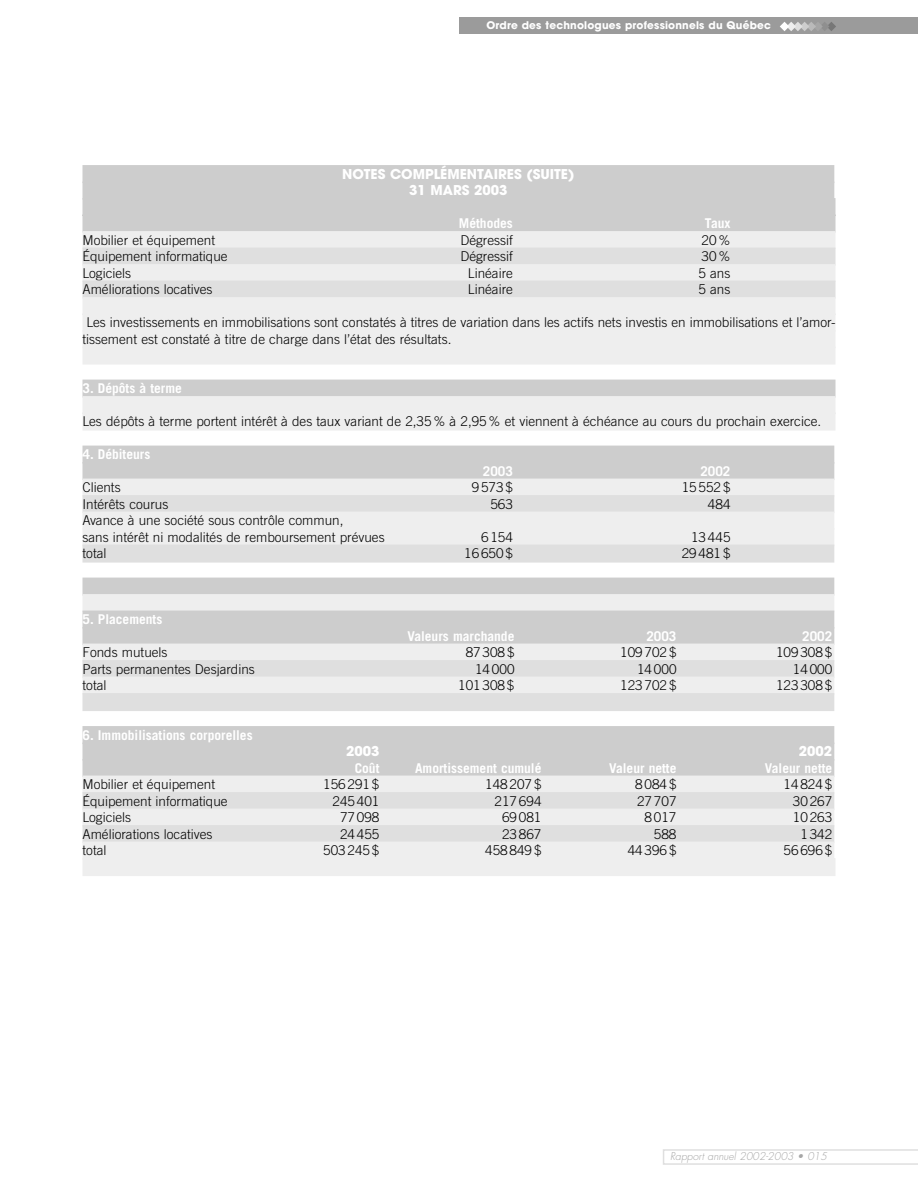
<style>
.page{position:relative;width:918px;height:1188px;background:#fff}
.page>*{position:absolute;margin:0;border:0;box-sizing:border-box;transform-origin:0 0}
.t1{font:300 13.5px/16.5px "Trade Gothic";color:#000}
.t2{font:700 13.5px "Trade Gothic";color:#fff}
.t3{font:700 13.5px/16.5px "Avant Garde";color:#fff;text-align:center}
.t4{font:700 10.5px "Avant Garde";letter-spacing:.02em;color:#fff}
.t5{font:italic 300 10.5px "Futura";color:#a6a6a6}
</style>
<div class="page">
<div style="left:459px;top:17px;width:459px;height:17px;background:#9b9b9b"></div>
<svg style="left:663px;top:1149px;width:255px;height:16px"></svg>
<div style="left:82px;top:165px;width:752px;height:18px;background:#cdcdcd"></div>
<div style="left:82px;top:182px;width:752px;height:18px;background:#cdcdcd"></div>
<div style="left:82px;top:198px;width:754px;height:18px;background:#cdcdcd"></div>
<div style="left:82px;top:215px;width:754px;height:18px;background:#cdcdcd"></div>
<div style="left:82px;top:231px;width:754px;height:18px;background:#eee"></div>
<div style="left:82px;top:248px;width:754px;height:18px;background:#dfdfdf"></div>
<div style="left:82px;top:264px;width:754px;height:18px;background:#eee"></div>
<div style="left:82px;top:281px;width:754px;height:18px;background:#dfdfdf"></div>
<div style="left:82px;top:297px;width:754px;height:18px;background:#eee"></div>
<div style="left:82px;top:314px;width:754px;height:18px;background:#eee"></div>
<div style="left:82px;top:330px;width:754px;height:18px;background:#eee"></div>
<div style="left:82px;top:347px;width:754px;height:18px;background:#eee"></div>
<div style="left:82px;top:380px;width:754px;height:18px;background:#cdcdcd"></div>
<div style="left:82px;top:396px;width:754px;height:18px;background:#eee"></div>
<div style="left:82px;top:413px;width:754px;height:18px;background:#eee"></div>
<div style="left:82px;top:446px;width:752px;height:18px;background:#cdcdcd"></div>
<div style="left:82px;top:462px;width:752px;height:18px;background:#cdcdcd"></div>
<div style="left:82px;top:479px;width:752px;height:18px;background:#eee"></div>
<div style="left:82px;top:495px;width:752px;height:18px;background:#dfdfdf"></div>
<div style="left:82px;top:512px;width:752px;height:18px;background:#eee"></div>
<div style="left:82px;top:528px;width:752px;height:18px;background:#eee"></div>
<div style="left:82px;top:545px;width:752px;height:18px;background:#dfdfdf"></div>
<div style="left:82px;top:578px;width:752px;height:18px;background:#cdcdcd"></div>
<div style="left:82px;top:594px;width:752px;height:18px;background:#eee"></div>
<div style="left:82px;top:611px;width:752px;height:18px;background:#cdcdcd"></div>
<div style="left:82px;top:627px;width:752px;height:18px;background:#cdcdcd"></div>
<div style="left:82px;top:644px;width:752px;height:18px;background:#eee"></div>
<div style="left:82px;top:660px;width:752px;height:18px;background:#dfdfdf"></div>
<div style="left:82px;top:677px;width:752px;height:18px;background:#eee"></div>
<div style="left:82px;top:693px;width:752px;height:18px;background:#dfdfdf"></div>
<div style="left:82px;top:726px;width:752px;height:18px;background:#cdcdcd"></div>
<div style="left:82px;top:743px;width:752px;height:18px;background:#cdcdcd"></div>
<div style="left:82px;top:759px;width:752px;height:18px;background:#cdcdcd"></div>
<div style="left:82px;top:776px;width:752px;height:18px;background:#eee"></div>
<div style="left:82px;top:792px;width:752px;height:18px;background:#dfdfdf"></div>
<div style="left:82px;top:809px;width:752px;height:18px;background:#eee"></div>
<div style="left:82px;top:825px;width:752px;height:18px;background:#dfdfdf"></div>
<div style="left:82px;top:842px;width:752px;height:18px;background:#eee"></div>
<div style="left:82px;top:858px;width:754px;height:18px;background:#eee"></div>
<svg style="left:780px;top:22px;width:56px;height:9px"></svg>
<p class="t4" style="left:486px;top:22px;width:286px">Ordre des technologues professionnels du Québec</p>
<p class="t3" style="left:342px;top:167px;width:234px">NOTES COMPLÉMENTAIRES (SUITE)<br>31 MARS 2003</p>
<p class="t2" style="left:459px;top:219px;width:55px">Méthodes</p>
<p class="t2" style="left:705px;top:219px;width:27px">Taux</p>
<p class="t1" style="left:82px;top:233px;width:134px">Mobilier et équipement</p>
<p class="t1" style="left:460px;top:233px;width:54px">Dégressif</p>
<p class="t1" style="left:702px;top:233px;width:30px">20%</p>
<p class="t1" style="left:82px;top:249px;width:147px">Équipement informatique</p>
<p class="t1" style="left:460px;top:249px;width:54px">Dégressif</p>
<p class="t1" style="left:702px;top:249px;width:30px">30%</p>
<p class="t1" style="left:82px;top:266px;width:50px">Logiciels</p>
<p class="t1" style="left:468px;top:266px;width:46px">Linéaire</p>
<p class="t1" style="left:699px;top:266px;width:33px">5 ans</p>
<p class="t1" style="left:82px;top:282px;width:132px">Améliorations locatives</p>
<p class="t1" style="left:468px;top:282px;width:46px">Linéaire</p>
<p class="t1" style="left:699px;top:282px;width:33px">5 ans</p>
<p class="t1" style="left:82px;top:315px;width:755px">Les investissements en immobilisations sont constatés à titres de variation dans les actifs nets investis en immobilisations et l’amor&shy;tissement est constaté à titre de charge dans l’état des résultats.</p>
<p class="t2" style="left:82px;top:384px;width:101px">3. Dépôts à terme</p>
<p class="t1" style="left:82px;top:414px;width:740px">Les dépôts à terme portent intérêt à des taux variant de 2,35 % à 2,95 % et viennent à échéance au cours du prochain exercice.</p>
<p class="t2" style="left:82px;top:450px;width:69px">4. Débiteurs</p>
<p class="t2" style="left:483px;top:466px;width:32px">2003</p>
<p class="t2" style="left:700px;top:466px;width:32px">2002</p>
<p class="t1" style="left:82px;top:480px;width:40px">Clients</p>
<p class="t1" style="left:472px;top:480px;width:43px">9573$</p>
<p class="t1" style="left:682px;top:480px;width:50px">15 552 $</p>
<p class="t1" style="left:82px;top:497px;width:87px">Intérêts courus</p>
<p class="t1" style="left:490px;top:497px;width:24px">563</p>
<p class="t1" style="left:708px;top:497px;width:24px">484</p>
<p class="t1" style="left:82px;top:513px;width:304px">Avance à une société sous contrôle commun,<br>sans intérêt ni modalités de remboursement prévues</p>
<p class="t1" style="left:481px;top:530px;width:33px">6 154</p>
<p class="t1" style="left:691px;top:530px;width:41px">13 445</p>
<p class="t1" style="left:82px;top:546px;width:25px">total</p>
<p class="t1" style="left:464px;top:546px;width:50px">16 650 $</p>
<p class="t1" style="left:682px;top:546px;width:50px">29 481 $</p>
<p class="t2" style="left:82px;top:615px;width:81px">5. Placements</p>
<p class="t2" style="left:407px;top:631px;width:109px">Valeurs marchande</p>
<p class="t2" style="left:646px;top:631px;width:32px">2003</p>
<p class="t2" style="left:802px;top:631px;width:32px">2002</p>
<p class="t1" style="left:82px;top:645px;width:87px">Fonds mutuels</p>
<p class="t1" style="left:466px;top:645px;width:50px">87 308 $</p>
<p class="t1" style="left:620px;top:645px;width:58px">109 702 $</p>
<p class="t1" style="left:776px;top:645px;width:58px">109 308 $</p>
<p class="t1" style="left:82px;top:662px;width:174px">Parts permanentes Desjardins</p>
<p class="t1" style="left:475px;top:662px;width:41px">14 000</p>
<p class="t1" style="left:637px;top:662px;width:41px">14 000</p>
<p class="t1" style="left:793px;top:662px;width:41px">14 000</p>
<p class="t1" style="left:82px;top:678px;width:25px">total</p>
<p class="t1" style="left:458px;top:678px;width:58px">101 308 $</p>
<p class="t1" style="left:620px;top:678px;width:58px">123 702 $</p>
<p class="t1" style="left:776px;top:678px;width:58px">123 308 $</p>
<p class="t2" style="left:82px;top:730px;width:172px">6. Immobilisations corporelles</p>
<p class="t3" style="left:346px;top:744px;width:35px">2003</p>
<p class="t3" style="left:799px;top:744px;width:35px">2002</p>
<p class="t2" style="left:355px;top:763px;width:26px">Coût</p>
<p class="t2" style="left:415px;top:763px;width:128px">Amortissement cumulé</p>
<p class="t2" style="left:609px;top:763px;width:69px">Valeur nette</p>
<p class="t2" style="left:765px;top:763px;width:69px">Valeur nette</p>
<p class="t1" style="left:82px;top:777px;width:134px">Mobilier et équipement</p>
<p class="t1" style="left:323px;top:777px;width:58px">156 291 $</p>
<p class="t1" style="left:485px;top:777px;width:58px">148 207 $</p>
<p class="t1" style="left:635px;top:777px;width:43px">8084$</p>
<p class="t1" style="left:784px;top:777px;width:50px">14 824 $</p>
<p class="t1" style="left:82px;top:794px;width:147px">Équipement informatique</p>
<p class="t1" style="left:333px;top:794px;width:48px">245 401</p>
<p class="t1" style="left:495px;top:794px;width:48px">217 694</p>
<p class="t1" style="left:637px;top:794px;width:41px">27 707</p>
<p class="t1" style="left:793px;top:794px;width:41px">30 267</p>
<p class="t1" style="left:82px;top:810px;width:50px">Logiciels</p>
<p class="t1" style="left:340px;top:810px;width:41px">77 098</p>
<p class="t1" style="left:502px;top:810px;width:41px">69 081</p>
<p class="t1" style="left:645px;top:810px;width:33px">8 017</p>
<p class="t1" style="left:793px;top:810px;width:41px">10 263</p>
<p class="t1" style="left:82px;top:827px;width:132px">Améliorations locatives</p>
<p class="t1" style="left:340px;top:827px;width:41px">24 455</p>
<p class="t1" style="left:502px;top:827px;width:41px">23 867</p>
<p class="t1" style="left:654px;top:827px;width:24px">588</p>
<p class="t1" style="left:800px;top:827px;width:33px">1 342</p>
<p class="t1" style="left:82px;top:843px;width:25px">total</p>
<p class="t1" style="left:323px;top:843px;width:58px">503 245 $</p>
<p class="t1" style="left:485px;top:843px;width:58px">458 849 $</p>
<p class="t1" style="left:628px;top:843px;width:50px">44 396 $</p>
<p class="t1" style="left:784px;top:843px;width:50px">56 696 $</p>
<p class="t5" style="left:670px;top:1151px;width:158px">Rapport annuel 2002-2003 • 015</p>
</div>
